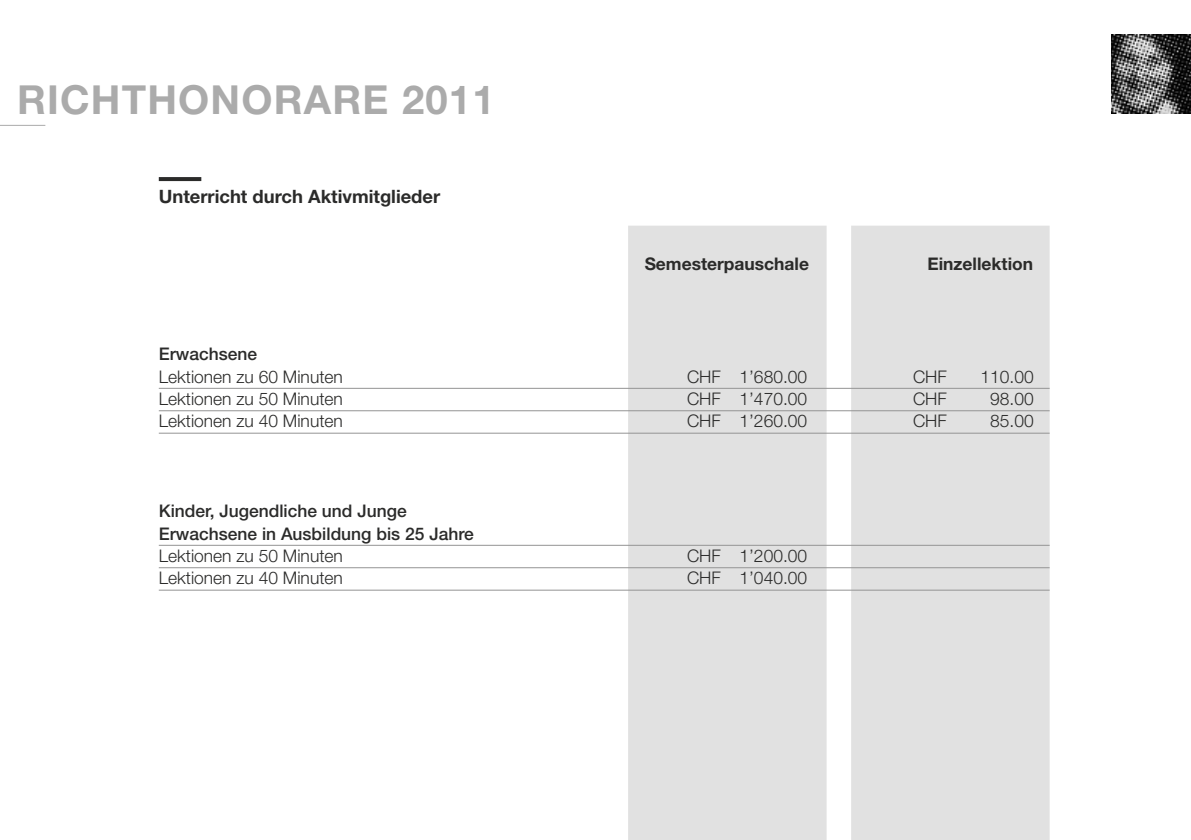
<style>
.page{position:relative;width:1191px;height:840px;background:#fff}
.page>*{position:absolute;margin:0;border:0;box-sizing:border-box;transform-origin:0 0}
.t1{font:40px "Helvetica Neue Bold OV UVUULA";letter-spacing:.03em;color:#ababab}
.t2{font:18.4px "Helvetica Neue Bold OV UVUULA";color:#2b2b2a}
.t3{font:17.4px "Helvetica Neue Light OV VVUULA";color:#2b2b2a}
.t4{font:17.4px/22.4px "Helvetica Neue Medium OV BWUULA";color:#2b2b2a}
.t5{font:17.4px "Helvetica Neue Bold OV UVUULA";color:#2b2b2a}
</style>
<div class="page">
<div style="left:628px;top:225px;width:421px;height:614px;background:#e1e1e1"></div>
<hr style="left:0;top:125px;width:45px;height:1px;background:#ababab">
<hr style="left:159px;top:387px;width:890px;height:1px;background:#949494">
<hr style="left:159px;top:410px;width:890px;height:1px;background:#949494">
<hr style="left:159px;top:432px;width:890px;height:1px;background:#949494">
<hr style="left:159px;top:544px;width:890px;height:1px;background:#949494">
<hr style="left:159px;top:589px;width:890px;height:1px;background:#949494">
<hr style="left:159px;top:567px;width:890px;height:1px;background:#949494">
<svg style="left:159px;top:177px;width:42px;height:4px"></svg>
<svg style="left:1111px;top:34px;width:80px;height:79px;background:#565656"></svg>
<h1 class="t1" style="left:17px;top:84px;width:479px">RicHtHonoRARE 2011</h1>
<p class="t2" style="left:159px;top:190px;width:283px">unterricht durch Aktivmitglieder</p>
<p class="t5" style="left:644px;top:258px;width:166px">semesterpauschale</p>
<p class="t5" style="left:927px;top:258px;width:107px">Einzellektion</p>
<p class="t4" style="left:159px;top:342px;width:100px">Erwachsene</p>
<p class="t3" style="left:159px;top:369px;width:186px">Lektionen zu 60 Minuten</p>
<p class="t3" style="left:687px;top:369px;width:122px">CHF 1’680.00</p>
<p class="t3" style="left:913px;top:369px;width:35px">CHF</p>
<p class="t3" style="left:980px;top:369px;width:55px">110.00</p>
<p class="t3" style="left:159px;top:392px;width:186px">Lektionen zu 50 Minuten</p>
<p class="t3" style="left:687px;top:392px;width:122px">CHF 1’470.00</p>
<p class="t3" style="left:913px;top:392px;width:35px">CHF</p>
<p class="t3" style="left:990px;top:392px;width:45px">98.00</p>
<p class="t3" style="left:159px;top:414px;width:186px">Lektionen zu 40 Minuten</p>
<p class="t3" style="left:687px;top:414px;width:122px">CHF 1’260.00</p>
<p class="t3" style="left:913px;top:414px;width:35px">CHF</p>
<p class="t3" style="left:990px;top:414px;width:45px">85.00</p>
<p class="t4" style="left:159px;top:499px;width:316px">Kinder, Jugendliche und Junge<br>Erwachsene in Ausbildung bis 25 Jahre</p>
<p class="t3" style="left:159px;top:548px;width:186px">Lektionen zu 50 Minuten</p>
<p class="t3" style="left:687px;top:548px;width:122px">CHF 1’200.00</p>
<p class="t3" style="left:159px;top:571px;width:186px">Lektionen zu 40 Minuten</p>
<p class="t3" style="left:687px;top:571px;width:122px">CHF 1’040.00</p>
</div>
